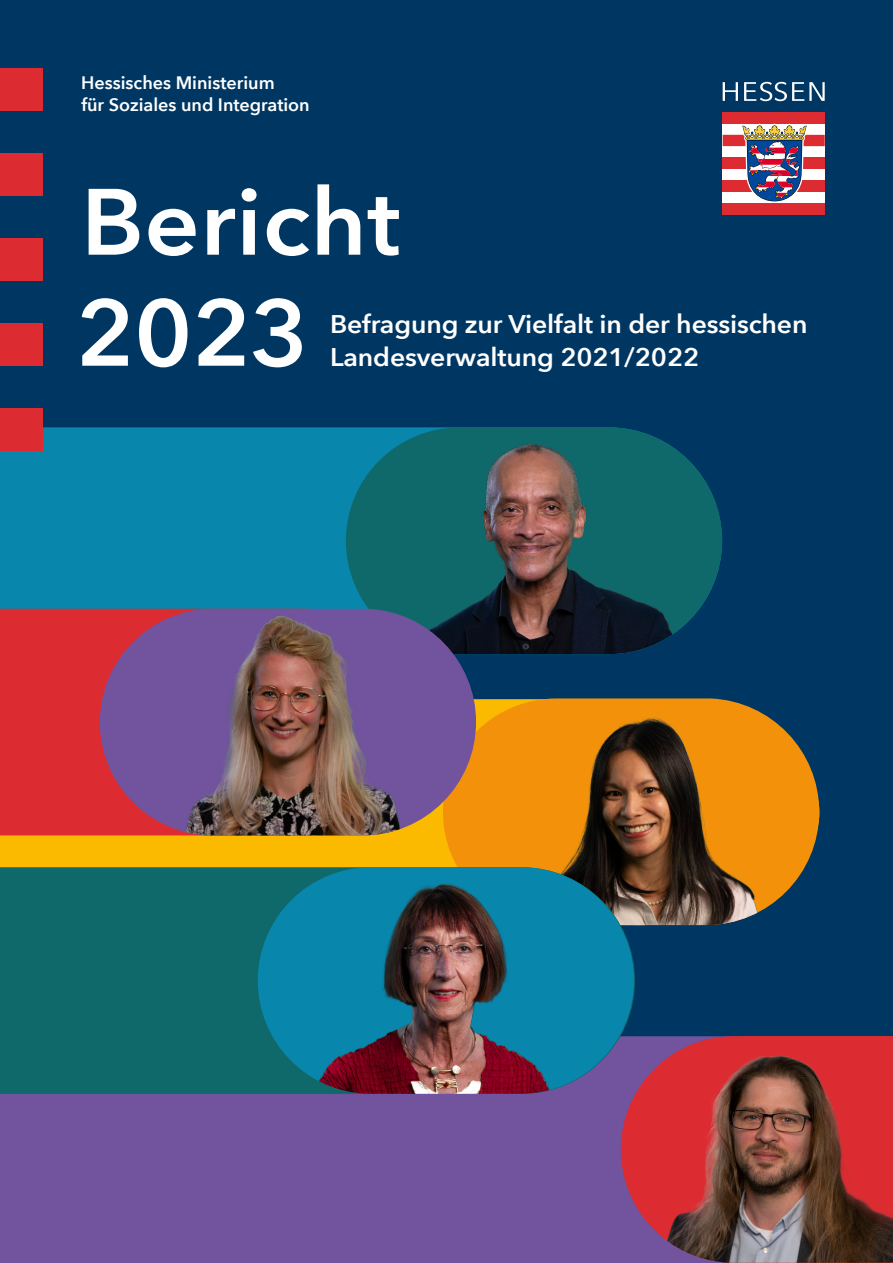
<style>
.page{position:relative;width:893px;height:1263px;background:#003762}
.page>*{position:absolute;margin:0;border:0;box-sizing:border-box;transform-origin:0 0}
.t1{font:600 93px/111px "Avenir Next";letter-spacing:.005em;color:#fff;scale:1.04 1}
.t2{font:600 25.5px/33px "Avenir Next";letter-spacing:-.005em;color:#fff;scale:1.04 1}
.t3{font:600 18px/21.3px "Avenir Next";color:#fff}
</style>
<div class="page">
<div style="left:0;top:1094px;width:621px;height:169px;background:#72539d"></div>
<svg style="left:635px;top:1036px;width:258px;height:10px;background:#bd364e"></svg>
<img style="left:621px;top:1046px;width:272px;height:217px">
<div style="left:0;top:835px;width:443px;height:32px;background:#fbba00"></div>
<img style="left:446px;top:698px;width:373px;height:227px">
<div style="left:0;top:427px;width:346px;height:182px;background:#0886ac"></div>
<svg style="left:346px;top:427px;width:298px;height:182px;background:#0b7488"></svg>
<img style="left:361px;top:433px;width:361px;height:221px">
<div style="left:0;top:609px;width:100px;height:226px;background:#dc2c32"></div>
<img style="left:100px;top:609px;width:376px;height:226px">
<div style="left:0;top:867px;width:635px;height:227px;background:#0f696b"></div>
<img style="left:258px;top:870px;width:376px;height:224px">
<div style="left:0;top:68px;width:43px;height:43px;background:#dc2c32"></div>
<div style="left:0;top:153px;width:43px;height:43px;background:#dc2c32"></div>
<div style="left:0;top:238px;width:43px;height:43px;background:#dc2c32"></div>
<div style="left:0;top:323px;width:43px;height:43px;background:#dc2c32"></div>
<div style="left:0;top:408px;width:43px;height:43px;background:#dc2c32"></div>
<div style="left:723px;top:112px;width:102px;height:102px;background:#fff"></div>
<div style="left:723px;top:112px;width:102px;height:12px;background:#dc2c32"></div>
<div style="left:723px;top:135px;width:102px;height:11px;background:#dc2c32"></div>
<div style="left:723px;top:158px;width:102px;height:11px;background:#dc2c32"></div>
<div style="left:723px;top:180px;width:102px;height:12px;background:#dc2c32"></div>
<div style="left:723px;top:203px;width:102px;height:11px;background:#dc2c32"></div>
<svg style="left:741px;top:125px;width:67px;height:77px"></svg>
<svg style="left:723px;top:82px;width:15px;height:19px"></svg>
<svg style="left:744px;top:82px;width:81px;height:19px"></svg>
<p class="t3" style="left:81px;top:72px;width:230px">Hessisches Ministerium<br>für Soziales und Integration</p>
<h1 class="t1" style="left:76px;top:164px;width:314px">Bericht<br>2023</h1>
<h2 class="t2" style="left:330px;top:307px;width:461px">Befragung zur Vielfalt in der hessischen<br>Landesverwaltung 2021/2022</h2>
</div>
